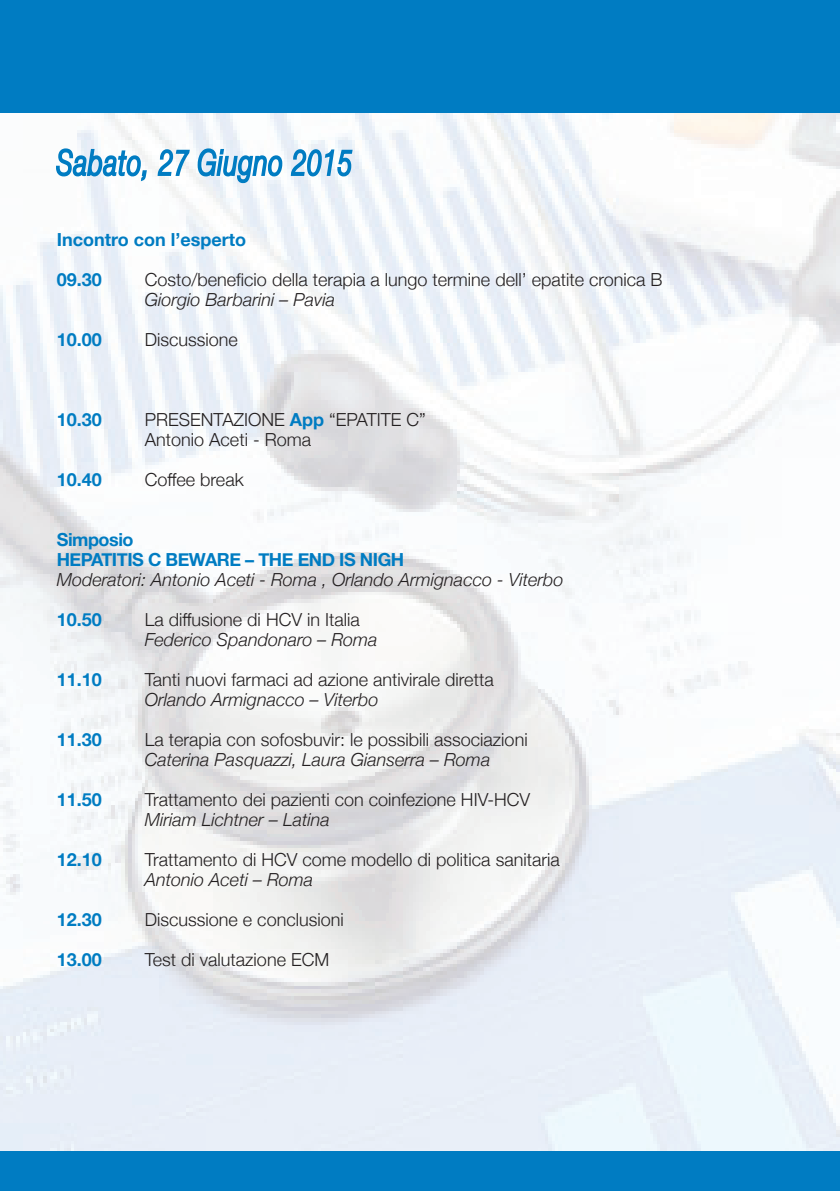
<style>
.page{position:relative;width:840px;height:1191px;background:#fff}
.page>*{position:absolute;margin:0;border:0;box-sizing:border-box;transform-origin:0 0}
.t1{font:300 18px/20px "Helvetica Neue";color:#231f20}
.t2{font:italic 300 18px "Helvetica Neue";color:#231f20}
.t3{font:700 18px "Helvetica Neue";color:#007cc2}
.t4{font:700 18px/20px "Helvetica Neue";letter-spacing:-.025em;color:#007cc2}
.s1{font-weight:700;color:#007cc2}
</style>
<div class="page">
<img style="left:0;top:112px;width:839px;height:1039px">
<div style="left:0;top:0;width:839px;height:112px;background:#007cc2"></div>
<div style="left:0;top:1151px;width:839px;height:40px;background:#007cc2"></div>
<svg style="left:55px;top:139px;width:93px;height:59px"></svg>
<svg style="left:157px;top:137px;width:126px;height:58px"></svg>
<svg style="left:290px;top:148px;width:63px;height:30px"></svg>
<p class="t3" style="left:57px;top:225px;width:191px">Incontro con l’esperto</p>
<p class="t3" style="left:57px;top:265px;width:47px">09.30</p>
<p class="t1" style="left:145px;top:268px;width:519px">Costo/beneficio della terapia a lungo termine dell’ epatite cronica B</p>
<p class="t2" style="left:145px;top:285px;width:192px">Giorgio Barbarini – Pavia</p>
<p class="t3" style="left:57px;top:325px;width:47px">10.00</p>
<p class="t1" style="left:145px;top:328px;width:94px">Discussione</p>
<p class="t3" style="left:57px;top:405px;width:47px">10.30</p>
<p class="t1" style="left:145px;top:408px;width:282px">PRESENTAZIONE <span class="s1">App</span> “EPATITE C”<br>Antonio Aceti - Roma</p>
<p class="t3" style="left:57px;top:465px;width:47px">10.40</p>
<p class="t1" style="left:145px;top:468px;width:100px">Coffee break</p>
<p class="t4" style="left:57px;top:530px;width:349px">Simposio<br>HEPATITIS C BEWARE – THE END IS NIGH</p>
<p class="t2" style="left:57px;top:565px;width:508px">Moderatori: Antonio Aceti - Roma , Orlando Armignacco - Viterbo</p>
<p class="t3" style="left:57px;top:605px;width:47px">10.50</p>
<p class="t1" style="left:145px;top:608px;width:216px">La diffusione di HCV in Italia</p>
<p class="t2" style="left:145px;top:625px;width:234px">Federico Spandonaro – Roma</p>
<p class="t3" style="left:57px;top:665px;width:47px">11.10</p>
<p class="t1" style="left:145px;top:668px;width:350px">Tanti nuovi farmaci ad azione antivirale diretta</p>
<p class="t2" style="left:145px;top:685px;width:235px">Orlando Armignacco – Viterbo</p>
<p class="t3" style="left:57px;top:725px;width:47px">11.30</p>
<p class="t1" style="left:145px;top:728px;width:384px">La terapia con sofosbuvir: le possibili associazioni</p>
<p class="t2" style="left:145px;top:745px;width:347px">Caterina Pasquazzi, Laura Gianserra – Roma</p>
<p class="t3" style="left:57px;top:785px;width:47px">11.50</p>
<p class="t1" style="left:145px;top:788px;width:386px">Trattamento dei pazienti con coinfezione HIV-HCV</p>
<p class="t2" style="left:145px;top:805px;width:186px">Miriam Lichtner – Latina</p>
<p class="t3" style="left:57px;top:845px;width:47px">12.10</p>
<p class="t1" style="left:145px;top:848px;width:416px">Trattamento di HCV come modello di politica sanitaria</p>
<p class="t2" style="left:145px;top:865px;width:170px">Antonio Aceti – Roma</p>
<p class="t3" style="left:57px;top:905px;width:47px">12.30</p>
<p class="t1" style="left:145px;top:908px;width:200px">Discussione e conclusioni</p>
<p class="t3" style="left:57px;top:945px;width:47px">13.00</p>
<p class="t1" style="left:145px;top:948px;width:186px">Test di valutazione ECM</p>
</div>
